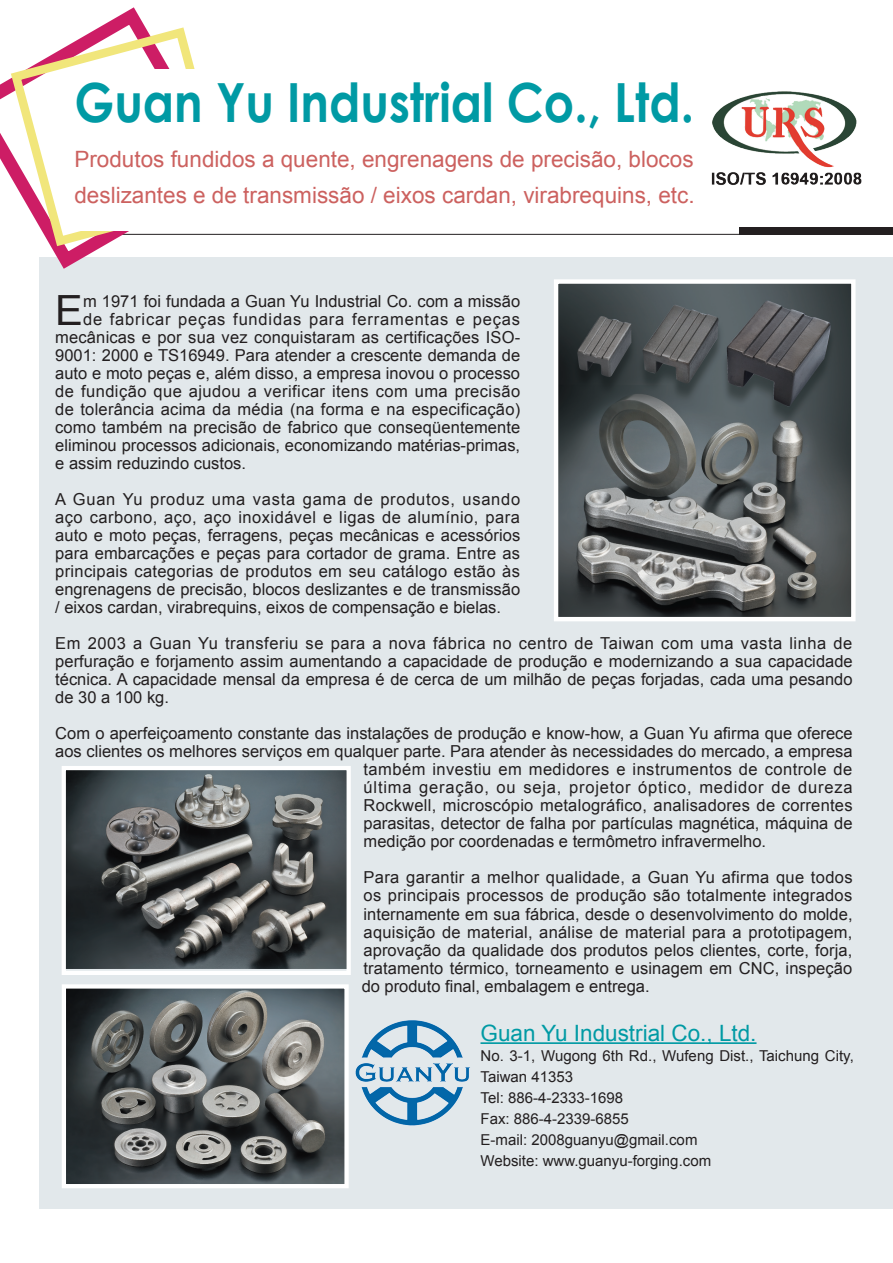
<style>
.page{position:relative;width:893px;height:1263px;background:#fff}
.page>*{position:absolute;margin:0;border:0;box-sizing:border-box;transform-origin:0 0}
.t1{font:700 54px "Century Gothic";color:#009aa4;scale:.88 1}
.t2{font:41.7px "Arial";color:#231f20}
.t3{font:22.5px/36px "Arial";color:#cc615f}
.t4{font:22.5px "Arial";color:#009aa4}
.t5{font:16.5px/18px "Arial";color:#231f20;text-align:justify}
.t6{font:16.5px "Arial";letter-spacing:.025em;color:#231f20}
.t7{font:16.5px "Arial";letter-spacing:.05em;color:#231f20}
.t8{font:15px/21px "Arial";color:#231f20}
</style>
<div class="page">
<hr style="left:117px;top:234px;width:776px;height:1px;background:#231f20">
<div style="left:40px;top:258px;width:853px;height:951px;background:#e2e8eb"></div>
<hr style="left:480px;top:1042px;width:276px;height:2px;background:#009aa4">
<svg style="left:0;top:7px;width:238px;height:270px"></svg>
<svg style="left:6px;top:22px;width:229px;height:229px"></svg>
<div style="left:74px;top:70px;width:764px;height:161px;background:#fff"></div>
<div style="left:740px;top:227px;width:153px;height:7px;background:#231f20"></div>
<img style="left:67px;top:989px;width:277px;height:194px">
<div style="left:62px;top:984px;width:287px;height:204px;border:4px solid #fff"></div>
<img style="left:67px;top:771px;width:279px;height:198px">
<div style="left:62px;top:766px;width:289px;height:209px;border:4px solid #fff"></div>
<img style="left:559px;top:284px;width:291px;height:332px">
<div style="left:554px;top:279px;width:301px;height:342px;border:4px solid #fff"></div>
<img style="left:355px;top:1020px;width:115px;height:106px">
<img style="left:711px;top:91px;width:151px;height:94px">
<h1 class="t1" style="left:74px;top:61px;width:706px">Guan Yu Industrial Co., Ltd.</h1>
<h3 class="t3" style="left:74px;top:141px;width:622px">Produtos fundidos a quente, engrenagens de precisão, blocos deslizantes e de transmissão / eixos cardan, virabrequins, etc.</h3>
<h2 class="t2" style="left:55px;top:283px;width:29px">E</h2>
<p class="t5" style="left:83px;top:293px;width:439px">m 1971 foi fundada a Guan Yu Industrial Co. com a missão</p>
<p class="t7" style="left:83px;top:309px;width:439px">de fabricar peças fundidas para ferramentas e peças</p>
<p class="t5" style="left:55px;top:329px;width:466px">mecânicas e por sua vez conquistaram as certificações ISO-</p>
<p class="t5" style="left:55px;top:347px;width:466px">9001: 2000 e TS16949. Para atender a crescente demanda de</p>
<p class="t5" style="left:55px;top:365px;width:466px">auto e moto peças e, além disso, a empresa inovou o processo</p>
<p class="t6" style="left:55px;top:381px;width:466px">de fundição que ajudou a verificar itens com uma precisão</p>
<p class="t5" style="left:55px;top:401px;width:467px">de tolerância acima da média (na forma e na especificação)</p>
<p class="t5" style="left:55px;top:419px;width:466px">como também na precisão de fabrico que conseqüentemente</p>
<p class="t5" style="left:55px;top:437px;width:466px">eliminou processos adicionais, economizando matérias-primas,</p>
<p class="t5" style="left:55px;top:455px;width:192px">e assim reduzindo custos.</p>
<p class="t5" style="left:55px;top:491px;width:467px">A Guan Yu produz uma vasta gama de produtos, usando aço carbono, aço, aço inoxidável e ligas de alumínio, para auto e moto peças, ferragens, peças mecânicas e acessórios para embarcações e peças para cortador de grama. Entre as principais categorias de produtos em seu catálogo estão às engrenagens de precisão, blocos deslizantes e de transmissão / eixos cardan, virabrequins, eixos de compensação e bielas.</p>
<p class="t5" style="left:55px;top:635px;width:799px">Em 2003 a Guan Yu transferiu se para a nova fábrica no centro de Taiwan com uma vasta linha de perfuração e forjamento assim aumentando a capacidade de produção e modernizando a sua capacidade técnica. A capacidade mensal da empresa é de cerca de um milhão de peças forjadas, cada uma pesando de 30 a 100 kg.</p>
<p class="t5" style="left:55px;top:725px;width:799px">Com o aperfeiçoamento constante das instalações de produção e know-how, a Guan Yu afirma que oferece</p>
<p class="t5" style="left:55px;top:743px;width:799px">aos clientes os melhores serviços em qualquer parte. Para atender às necessidades do mercado, a empresa</p>
<p class="t6" style="left:364px;top:759px;width:490px">também investiu em medidores e instrumentos de controle de</p>
<p class="t7" style="left:364px;top:777px;width:490px">última geração, ou seja, projetor óptico, medidor de dureza</p>
<p class="t5" style="left:364px;top:797px;width:491px">Rockwell, microscópio metalográfico, analisadores de correntes</p>
<p class="t5" style="left:364px;top:815px;width:490px">parasitas, detector de falha por partículas magnética, máquina de</p>
<p class="t5" style="left:364px;top:833px;width:404px">medição por coordenadas e termômetro infravermelho.</p>
<p class="t5" style="left:362px;top:869px;width:492px">Para garantir a melhor qualidade, a Guan Yu afirma que todos os principais processos de produção são totalmente integrados internamente em sua fábrica, desde o desenvolvimento do molde, aquisição de material, análise de material para a prototipagem, aprovação da qualidade dos produtos pelos clientes, corte, forja, tratamento térmico, torneamento e usinagem em CNC, inspeção do produto final, embalagem e entrega.</p>
<h3 class="t4" style="left:480px;top:1018px;width:278px">Guan Yu Industrial Co., Ltd.</h3>
<p class="t8" style="left:480px;top:1046px;width:375px">No. 3-1, Wugong 6th Rd., Wufeng Dist., Taichung City,<br>Taiwan 41353<br>Tel: 886-4-2333-1698<br>Fax: 886-4-2339-6855<br>E-mail: 2008guanyu@gmail.com<br>Website: www.guanyu-forging.com</p>
</div>
